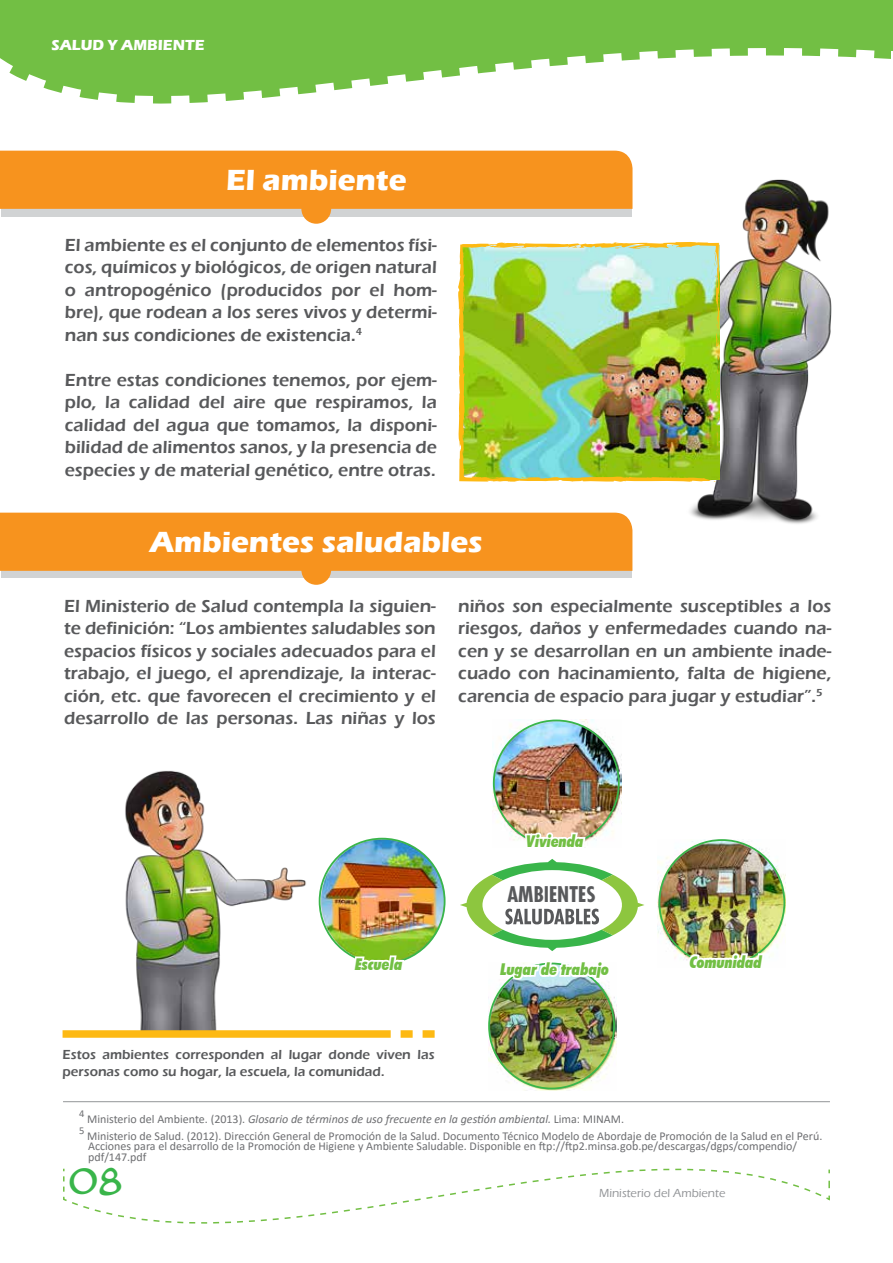
<style>
.page{position:relative;width:893px;height:1263px;background:#fff}
.page>*{position:absolute;margin:0;border:0;box-sizing:border-box;transform-origin:0 0}
.t1{font:700 30px "Eras ITC";color:#fff}
.t2{font:30px "Anime Ace 2.0 BB";color:#39b54a}
.t3{font:700 condensed 21px "Futura";color:#58595b}
.t4{font:600 18px/22.5px "Eras ITC";color:#58595b;text-align:justify}
.t5{font:italic 900 condensed 16.2px "Futura BT";color:#72bf44}
.t6{font:700 15px "Eras ITC";color:#fff}
.t7{font:600 13.5px/16.5px "Eras ITC";color:#58595b}
.t8{font:12px/10.5px "Calibri";color:#6d6e71}
.t9{font:italic 12px "Calibri";color:#6d6e71}
.t10{font:500 12px "Eras ITC";color:#939598}
.t11{font:10.5px "Calibri";color:#6d6e71}
.s1{font-style:normal}
</style>
<div class="page">
<svg style="left:63px;top:1168px;width:767px;height:34px"></svg>
<svg style="left:0;top:150px;width:618px;height:1px"></svg>
<svg style="left:17px;top:77px;width:429px;height:27px"></svg>
<svg style="left:0;top:0;width:893px;height:77px;background:#84c75c"></svg>
<div style="left:881px;top:0;width:11px;height:51px;background:#72bf44"></div>
<div style="left:1px;top:184px;width:631px;height:33px;background:#d1d3d4"></div>
<div style="left:1px;top:545px;width:631px;height:33px;background:#d1d3d4"></div>
<div style="left:0;top:151px;width:632px;height:58px;background:#f7931e"></div>
<div style="left:0;top:513px;width:632px;height:58px;background:#f7931e"></div>
<hr style="left:63px;top:1101px;width:767px;height:1px;background:#939598">
<img style="left:690px;top:179px;width:142px;height:345px">
<svg style="left:719px;top:407px;width:1px;height:16px"></svg>
<img style="left:458px;top:241px;width:261px;height:241px">
<svg style="left:487px;top:245px;width:7px;height:3px"></svg>
<svg style="left:716px;top:293px;width:4px;height:106px"></svg>
<svg style="left:715px;top:243px;width:5px;height:26px"></svg>
<svg style="left:672px;top:245px;width:7px;height:3px"></svg>
<svg style="left:614px;top:242px;width:8px;height:7px"></svg>
<svg style="left:714px;top:477px;width:6px;height:5px"></svg>
<svg style="left:459px;top:324px;width:6px;height:9px"></svg>
<img style="left:318px;top:838px;width:128px;height:122px">
<img style="left:493px;top:719px;width:128px;height:111px">
<img style="left:658px;top:839px;width:128px;height:120px">
<img style="left:488px;top:995px;width:128px;height:96px">
<svg style="left:460px;top:830px;width:184px;height:121px"></svg>
<svg style="left:685px;top:950px;width:82px;height:12px"></svg>
<img style="left:496px;top:962px;width:117px;height:60px">
<svg style="left:351px;top:954px;width:55px;height:7px"></svg>
<img style="left:125px;top:770px;width:181px;height:260px">
<div style="left:63px;top:1030px;width:328px;height:8px;background:#fdb913"></div>
<div style="left:423px;top:1030px;width:12px;height:8px;background:#fdb913"></div>
<div style="left:401px;top:1030px;width:12px;height:8px;background:#fdb913"></div>
<div style="left:301px;top:194px;width:30px;height:30px;background:#f7931e;border-radius:50%"></div>
<div style="left:301px;top:555px;width:30px;height:30px;background:#f7931e;border-radius:50%"></div>
<p class="t6" style="left:51px;top:36px;width:155px">SALUD Y AMBIENTE</p>
<h1 class="t1" style="left:226px;top:163px;width:182px">El ambiente</h1>
<p class="t4" style="left:65px;top:234px;width:374px">El ambiente es el conjunto de elementos físi&shy;cos, químicos y biológicos, de origen natural o antropogénico (producidos por el hom&shy;bre), que rodean a los seres vivos y determi&shy;nan sus condiciones de existencia.<sup>4</sup></p>
<p class="t4" style="left:65px;top:369px;width:374px">Entre estas condiciones tenemos, por ejem&shy;plo, la calidad del aire que respiramos, la calidad del agua que tomamos, la disponi&shy;bilidad de alimentos sanos, y la presencia de especies y de material genético, entre otras.</p>
<h1 class="t1" style="left:150px;top:525px;width:334px">Ambientes saludables</h1>
<p class="t4" style="left:64px;top:594px;width:373px">El Ministerio de Salud contempla la siguien&shy;te definición: “Los ambientes saludables son espacios físicos y sociales adecuados para el trabajo, el juego, el aprendizaje, la interac&shy;ción, etc. que favorecen el crecimiento y el desarrollo de las personas. Las niñas y los</p>
<p class="t4" style="left:458px;top:594px;width:375px">niños son especialmente susceptibles a los riesgos, daños y enfermedades cuando na&shy;cen y se desarrollan en un ambiente inade&shy;cuado con hacinamiento, falta de higiene, carencia de espacio para jugar y estudiar”.<sup>5</sup></p>
<p class="t5" style="left:355px;top:954px;width:49px">Escuela</p>
<p class="t7" style="left:63px;top:1046px;width:374px">Estos ambientes corresponden al lugar donde viven las personas como su hogar, la escuela, la comunidad.</p>
<p class="t5" style="left:526px;top:831px;width:59px">Vivienda</p>
<p class="t3" style="left:508px;top:881px;width:90px">AMBIENTES</p>
<p class="t5" style="left:500px;top:959px;width:110px">Lugar de trabajo</p>
<p class="t5" style="left:690px;top:952px;width:74px">Comunidad</p>
<p class="t11" style="left:79px;top:1106px;width:7px">4</p>
<p class="t9" style="left:87px;top:1111px;width:539px"><span class="s1">Ministerio del Ambiente. (2013).</span> Glosario de términos de uso frecuente en la gestión ambiental. <span class="s1">Lima: MINAM.</span></p>
<p class="t11" style="left:79px;top:1123px;width:7px">5</p>
<p class="t8" style="left:87px;top:1130px;width:737px">Ministerio de Salud. (2012). Dirección General de Promoción de la Salud. Documento Técnico Modelo de Abordaje de Promoción de la Salud en el Perú.<br>Acciones para el desarrollo de la Promoción de Higiene y Ambiente Saludable. Disponible en ftp://ftp2.minsa.gob.pe/descargas/dgps/compendio/ pdf/147.pdf</p>
<h1 class="t2" style="left:68px;top:1162px;width:56px">08</h1>
<p class="t10" style="left:599px;top:1186px;width:128px">Ministerio del Ambiente</p>
</div>
